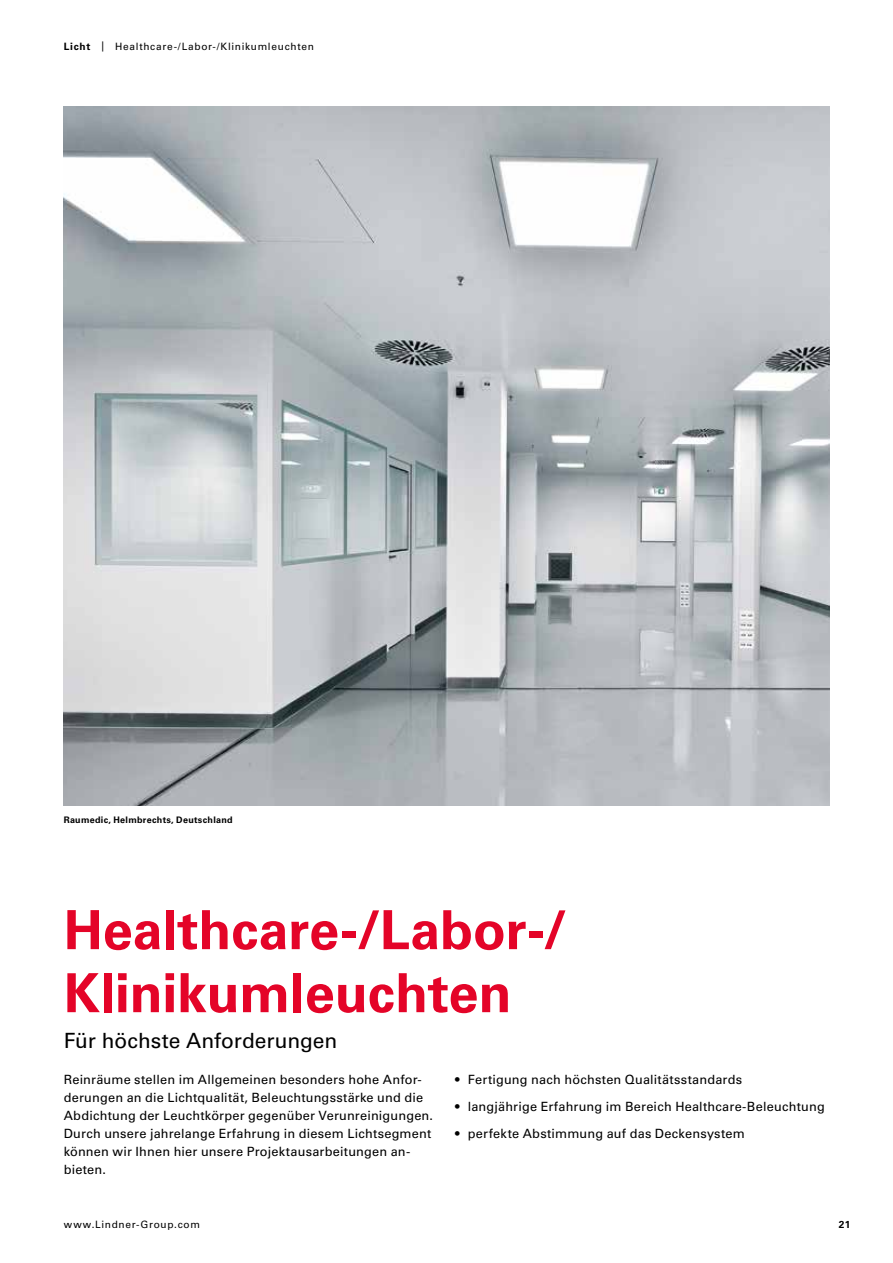
<style>
.page{position:relative;width:893px;height:1263px;background:#fff}
.page>*{position:absolute;margin:0;border:0;box-sizing:border-box;transform-origin:0 0}
.t1{font:700 54px/63px "Univers LT Pro 65";letter-spacing:-.005em;color:#e40428}
.t2{font:21px "Univers LT Pro 55 Roman";letter-spacing:-.005em;color:#000}
.t3{font:12.75px/18px "Univers LT Pro 55 Roman";letter-spacing:.015em;color:#000}
.t4{font:10.2px "Univers LT Pro 55 Roman";letter-spacing:.07em;color:#000}
.t5{font:700 10.2px "Univers LT Pro 65";color:#000}
.t6{font:700 9px "Univers LT Pro 65";letter-spacing:.03em;color:#000}
.s1{font-family:"Univers LT Pro 65";font-weight:700}
</style>
<div class="page">
<img style="left:64px;top:106px;width:765px;height:700px">
<p class="t4" style="left:64px;top:39px;width:252px"><span class="s1">Licht</span> | Healthcare-/Labor-/Klinikumleuchten</p>
<p class="t6" style="left:64px;top:814px;width:170px">Raumedic, Helmbrechts, Deutschland</p>
<h1 class="t1" style="left:64px;top:896px;width:505px">Healthcare-/Labor-/<br>Klinikumleuchten</h1>
<h2 class="t2" style="left:64px;top:1026px;width:275px">Für höchste Anforderungen</h2>
<p class="t3" style="left:64px;top:1070px;width:371px">Reinräume stellen im Allgemeinen besonders hohe Anfor&shy;derungen an die Lichtqualität, Beleuchtungsstärke und die Abdichtung der Leuchtkörper gegenüber Verunreinigungen.<br>Durch unsere jahrelange Erfahrung in diesem Lichtsegment können wir Ihnen hier unsere Projektausarbeitungen an&shy;bieten.</p>
<p class="t3" style="left:455px;top:1070px;width:289px">• Fertigung nach höchsten Qualitätsstandards</p>
<p class="t3" style="left:455px;top:1097px;width:371px">• langjährige Erfahrung im Bereich Healthcare-Beleuchtung</p>
<p class="t3" style="left:455px;top:1124px;width:291px">• perfekte Abstimmung auf das Deckensystem</p>
<p class="t4" style="left:64px;top:1217px;width:138px">www.Lindner-Group.com</p>
<p class="t5" style="left:839px;top:1217px;width:13px">21</p>
</div>
